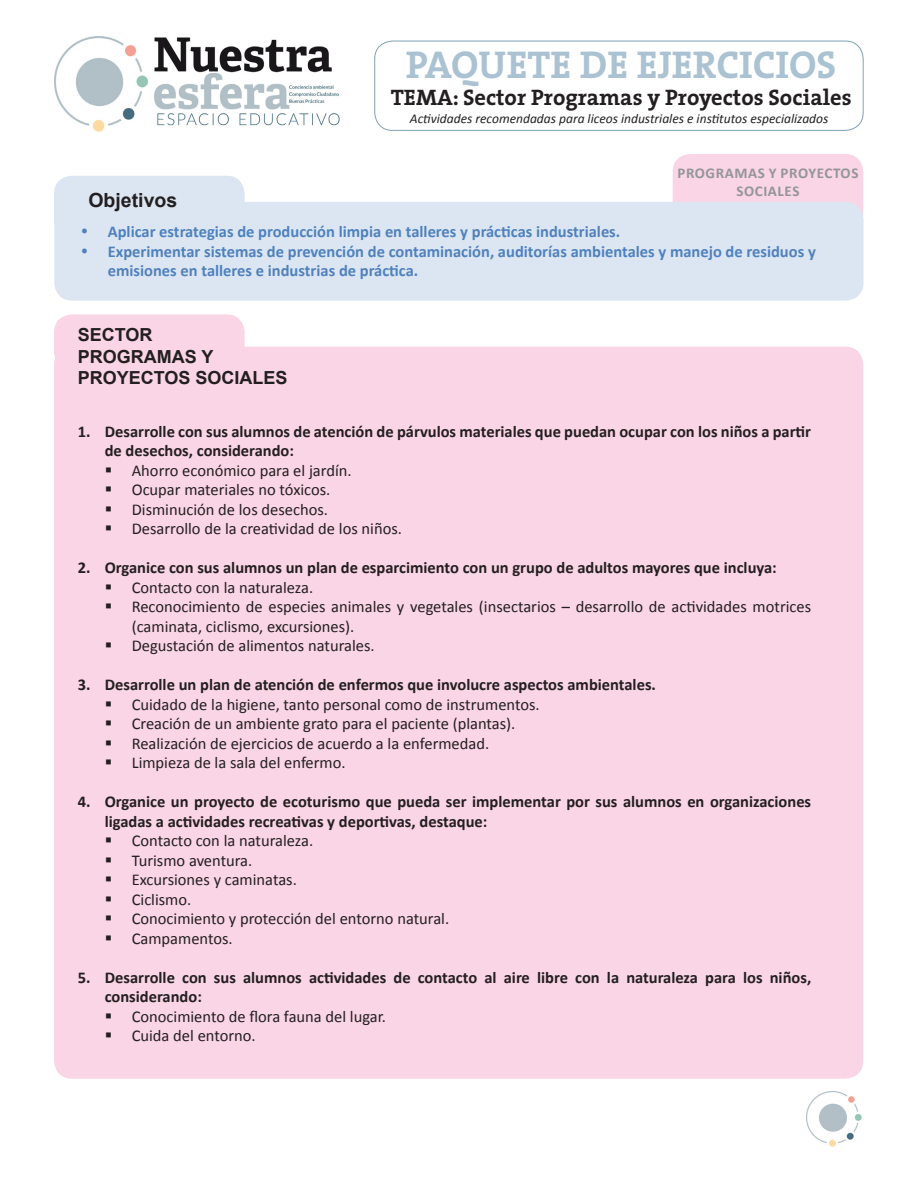
<style>
.page{position:relative;width:918px;height:1188px;background:#fff}
.page>*{position:absolute;margin:0;border:0;box-sizing:border-box;transform-origin:0 0}
.t1{font:700 39px "The Serif";color:#aac2d2}
.t2{font:700 22.5px "The Serif";color:#231f20}
.t3{font:700 19.5px "Arial";color:#231f20}
.t4{font:700 18px/21.6px "Arial";color:#231f20}
.t5{font:16.5px/19.5px "Calibri";color:#231f20}
.t6{font:700 16.5px/19.5px "Calibri";color:#231f20}
.t7{font:700 16.5px/19.5px "Calibri";color:#4f81bd}
.t8{font:700 15px/18px "Calibri";letter-spacing:.04em;color:#939598;text-align:center}
.t9{font:italic 13.5px "Calibri";color:#231f20}
</style>
<div class="page">
<div style="left:673px;top:154px;width:190px;height:77px;background:#fad5e5;border-radius:18px"></div>
<img style="left:54px;top:36px;width:286px;height:96px">
<div style="left:374px;top:41px;width:490px;height:90px;border:1px solid #7ea1b7;border-radius:18px"></div>
<div style="left:54px;top:176px;width:191px;height:63px;background:#dce6f2;border-radius:18px"></div>
<div style="left:54px;top:202px;width:810px;height:99px;background:#dce6f2;border-radius:18px"></div>
<img style="left:806px;top:1091px;width:56px;height:56px">
<div style="left:54px;top:314px;width:191px;height:56px;background:#fad5e5;border-radius:18px"></div>
<div style="left:54px;top:347px;width:809px;height:732px;background:#fad5e5;border-radius:18px"></div>
<p class="t3" style="left:88px;top:189px;width:90px">Objetivos</p>
<p class="t1" style="left:406px;top:32px;width:432px">PAQUETE DE EJERCICIOS</p>
<p class="t2" style="left:391px;top:79px;width:462px">TEMA: Sector Programas y Proyectos Sociales</p>
<p class="t9" style="left:410px;top:110px;width:420px">Actividades recomendadas para liceos industriales e institutos especializados</p>
<p class="t8" style="left:677px;top:164px;width:183px">PROGRAMAS Y PROYECTOS<br>SOCIALES</p>
<p class="t7" style="left:81px;top:222px;width:541px">• Aplicar estrategias de producción limpia en talleres y prácticas industriales.</p>
<p class="t7" style="left:108px;top:241px;width:710px;text-indent:-27px">• Experimentar sistemas de prevención de contaminación, auditorías ambientales y manejo de residuos y emisiones en talleres e industrias de práctica.</p>
<p class="t4" style="left:78px;top:324px;width:76px">SECTOR</p>
<p class="t4" style="left:78px;top:346px;width:211px">PROGRAMAS Y<br>PROYECTOS SOCIALES</p>
<p class="t6" style="left:105px;top:421px;width:708px;text-indent:-27px">1. Desarrolle con sus alumnos de atención de párvulos materiales que puedan ocupar con los niños a partir de desechos, considerando:</p>
<p class="t5" style="left:105px;top:460px;width:248px">▪ Ahorro económico para el jardín.</p>
<p class="t5" style="left:105px;top:480px;width:227px">▪ Ocupar materiales no tóxicos.</p>
<p class="t5" style="left:105px;top:499px;width:225px">▪ Disminución de los desechos.</p>
<p class="t5" style="left:105px;top:519px;width:299px">▪ Desarrollo de la creatividad de los niños.</p>
<p class="t6" style="left:78px;top:558px;width:701px">2. Organice con sus alumnos un plan de esparcimiento con un grupo de adultos mayores que incluya:</p>
<p class="t5" style="left:105px;top:577px;width:210px">▪ Contacto con la naturaleza.</p>
<p class="t5" style="left:132px;top:597px;width:681px;text-indent:-27px">▪ Reconocimiento de especies animales y vegetales (insectarios – desarrollo de actividades motrices (caminata, ciclismo, excursiones).</p>
<p class="t5" style="left:105px;top:636px;width:271px">▪ Degustación de alimentos naturales.</p>
<p class="t6" style="left:78px;top:675px;width:580px">3. Desarrolle un plan de atención de enfermos que involucre aspectos ambientales.</p>
<p class="t5" style="left:105px;top:694px;width:437px">▪ Cuidado de la higiene, tanto personal como de instrumentos.</p>
<p class="t5" style="left:105px;top:714px;width:412px">▪ Creación de un ambiente grato para el paciente (plantas).</p>
<p class="t5" style="left:105px;top:733px;width:386px">▪ Realización de ejercicios de acuerdo a la enfermedad.</p>
<p class="t5" style="left:105px;top:753px;width:242px">▪ Limpieza de la sala del enfermo.</p>
<p class="t6" style="left:105px;top:792px;width:708px;text-indent:-27px">4. Organice un proyecto de ecoturismo que pueda ser implementar por sus alumnos en organizaciones ligadas a actividades recreativas y deportivas, destaque:</p>
<p class="t5" style="left:105px;top:831px;width:210px">▪ Contacto con la naturaleza.</p>
<p class="t5" style="left:105px;top:850px;width:149px">▪ Turismo aventura.</p>
<p class="t5" style="left:105px;top:870px;width:194px">▪ Excursiones y caminatas.</p>
<p class="t5" style="left:105px;top:889px;width:88px">▪ Ciclismo.</p>
<p class="t5" style="left:105px;top:909px;width:346px">▪ Conocimiento y protección del entorno natural.</p>
<p class="t5" style="left:105px;top:928px;width:130px">▪ Campamentos.</p>
<p class="t6" style="left:105px;top:967px;width:708px;text-indent:-27px">5. Desarrolle con sus alumnos actividades de contacto al aire libre con la naturaleza para los niños, considerando:</p>
<p class="t5" style="left:105px;top:1006px;width:283px">▪ Conocimiento de flora fauna del lugar.</p>
<p class="t5" style="left:105px;top:1026px;width:153px">▪ Cuida del entorno.</p>
</div>
